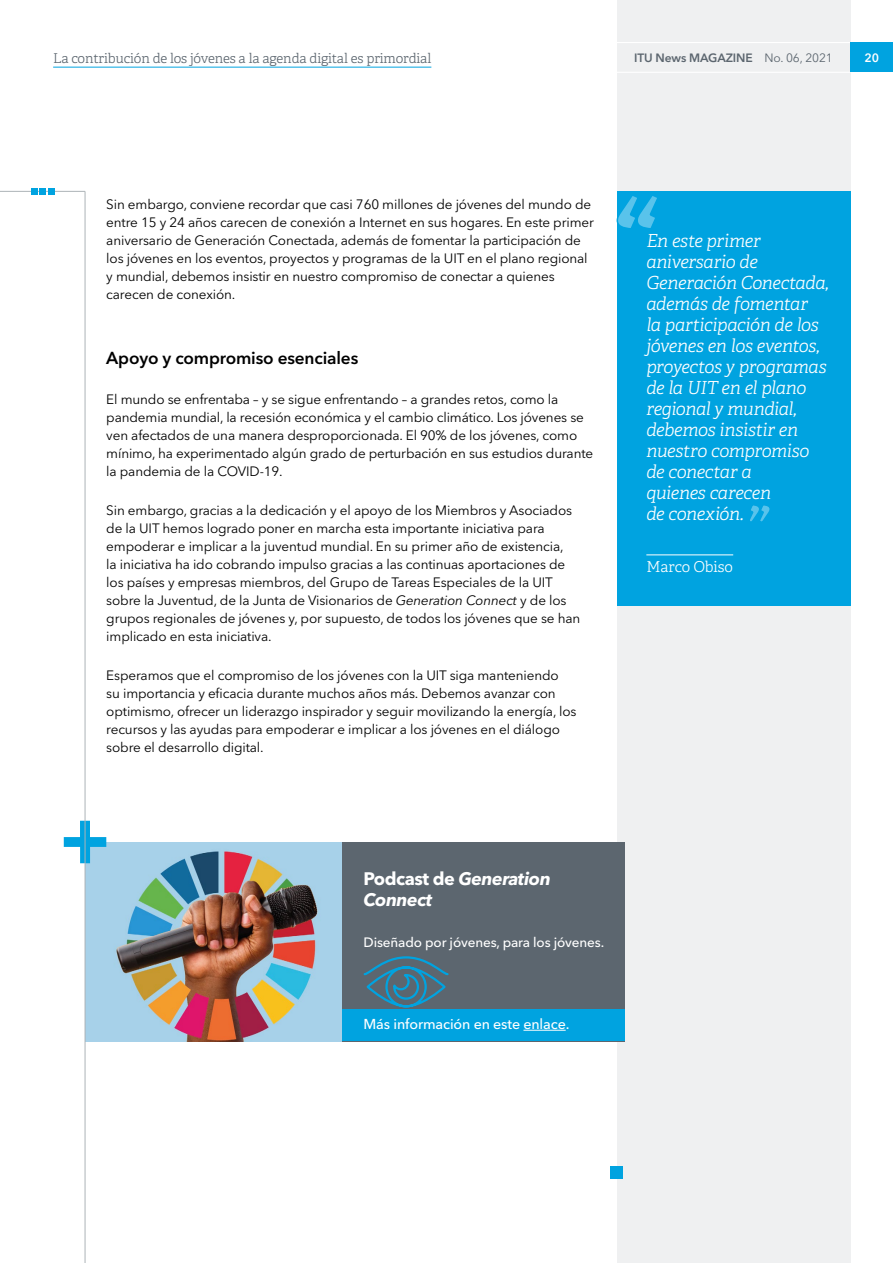
<style>
.page{position:relative;width:893px;height:1263px;background:#fff}
.page>*{position:absolute;margin:0;border:0;box-sizing:border-box;transform-origin:0 0}
.t1{font:italic 300 18px/21px "Adelle CYR";letter-spacing:-.02em;color:#fff}
.t2{font:italic 700 18px/21px "Avenir Next LT Pro";letter-spacing:-.025em;color:#fff}
.t3{font:600 17.25px "Avenir Next LT Pro";letter-spacing:-.01em;color:#000}
.t4{font:300 15px "Adelle CYR";color:#fff}
.t5{font:500 14.25px "Avenir Next LT Pro";letter-spacing:-.01em;color:#fff}
.t6{font:13.5px/18px "Avenir Next LT Pro";letter-spacing:-.01em;color:#000}
.t7{font:300 13.5px "Adelle CYR";letter-spacing:-.01em;color:#5c666f}
.t8{font:500 13.5px "Avenir Next LT Pro";letter-spacing:-.01em;color:#fff}
.t9{font:600 12px "Avenir Next LT Pro";letter-spacing:-.01em;color:#5c666f}
.t10{font:600 12px "Avenir Next LT Pro";color:#fff}
.s1{font-weight:400}
.s2{font-style:italic}
.s3{font-style:normal}
</style>
<div class="page">
<div style="left:617px;top:0;width:233px;height:1263px;background:#eff0f1"></div>
<img style="left:86px;top:842px;width:267px;height:200px">
<div style="left:342px;top:842px;width:283px;height:98px;background:#5c666f"></div>
<div style="left:342px;top:915px;width:283px;height:65px;background:#5c666f"></div>
<div style="left:342px;top:947px;width:283px;height:94px;background:#5c666f"></div>
<div style="left:342px;top:1009px;width:283px;height:32px;background:#00a3e0"></div>
<hr style="left:523px;top:1030px;width:43px;height:1px;background:#fff">
<svg style="left:363px;top:956px;width:86px;height:52px"></svg>
<svg style="left:64px;top:821px;width:42px;height:42px"></svg>
<div style="left:617px;top:191px;width:233px;height:363px;background:#00a3e0"></div>
<div style="left:617px;top:531px;width:233px;height:75px;background:#00a3e0"></div>
<hr style="left:646px;top:554px;width:87px;height:1px;background:#fff">
<svg style="left:750px;top:505px;width:20px;height:17px"></svg>
<svg style="left:616px;top:196px;width:41px;height:32px"></svg>
<hr style="left:617px;top:72px;width:233px;height:1px;background:#fff">
<hr style="left:617px;top:42px;width:233px;height:1px;background:#fff">
<hr style="left:85px;top:191px;width:1px;height:1072px;background:#adb3b7">
<div style="left:850px;top:43px;width:43px;height:29px;background:#00a3e0"></div>
<hr style="left:0;top:191px;width:85px;height:1px;background:#adb3b7">
<div style="left:31px;top:188px;width:6px;height:7px;background:#00a3e0"></div>
<div style="left:39px;top:188px;width:7px;height:7px;background:#00a3e0"></div>
<div style="left:48px;top:188px;width:6px;height:7px;background:#00a3e0"></div>
<div style="left:610px;top:1166px;width:13px;height:13px;background:#00a3e0"></div>
<hr style="left:53px;top:67px;width:378px;height:1px;background:#00a3e0">
<p class="t7" style="left:53px;top:48px;width:380px">La contribución de los jóvenes a la agenda digital es primordial</p>
<p class="t9" style="left:634px;top:50px;width:200px">ITU News MAGAZINE <span class="s1">No. 06, 2021</span></p>
<p class="t10" style="left:864px;top:50px;width:16px">20</p>
<p class="t6" style="left:106px;top:196px;width:489px">Sin embargo, conviene recordar que casi 760 millones de jóvenes del mundo de entre 15 y 24 años carecen de conexión a Internet en sus hogares. En este primer aniversario de Generación Conectada, además de fomentar la participación de los jóvenes en los eventos, proyectos y programas de la UIT en el plano regional y mundial, debemos insistir en nuestro compromiso de conectar a quienes carecen de conexión.</p>
<p class="t3" style="left:106px;top:348px;width:254px">Apoyo y compromiso esenciales</p>
<p class="t6" style="left:106px;top:390px;width:488px">El mundo se enfrentaba – y se sigue enfrentando – a grandes retos, como la pandemia mundial, la recesión económica y el cambio climático. Los jóvenes se ven afectados de una manera desproporcionada. El 90% de los jóvenes, como mínimo, ha experimentado algún grado de perturbación en sus estudios durante la pandemia de la COVID-19.</p>
<p class="t6" style="left:106px;top:501px;width:476px">Sin embargo, gracias a la dedicación y el apoyo de los Miembros y Asociados de la UIT hemos logrado poner en marcha esta importante iniciativa para empoderar e implicar a la juventud mundial. En su primer año de existencia,<br>la iniciativa ha ido cobrando impulso gracias a las continuas aportaciones de los países y empresas miembros, del Grupo de Tareas Especiales de la UIT sobre la Juventud, de la Junta de Visionarios de <span class="s2">Generation Connect</span> y de los grupos regionales de jóvenes y, por supuesto, de todos los jóvenes que se han implicado en esta iniciativa.</p>
<p class="t6" style="left:106px;top:666px;width:472px">Esperamos que el compromiso de los jóvenes con la UIT siga manteniendo<br>su importancia y eficacia durante muchos años más. Debemos avanzar con optimismo, ofrecer un liderazgo inspirador y seguir movilizando la energía, los recursos y las ayudas para empoderar e implicar a los jóvenes en el diálogo sobre el desarrollo digital.</p>
<p class="t1" style="left:646px;top:230px;width:184px">En este primer aniversario de<br>Generación Conectada, además de fomentar<br>la participación de los jóvenes en los eventos, proyectos y programas de la UIT en el plano regional y mundial, debemos insistir en nuestro compromiso de conectar a<br>quienes carecen<br>de conexión.</p>
<p class="t4" style="left:646px;top:556px;width:88px">Marco Obiso</p>
<h1 class="t2" style="left:364px;top:868px;width:189px"><span class="s3">Podcast de</span> Generation<br>Connect</h1>
<p class="t8" style="left:364px;top:934px;width:242px">Diseñado por jóvenes, para los jóvenes.</p>
<p class="t5" style="left:364px;top:1015px;width:207px">Más información en este enlace.</p>
</div>
